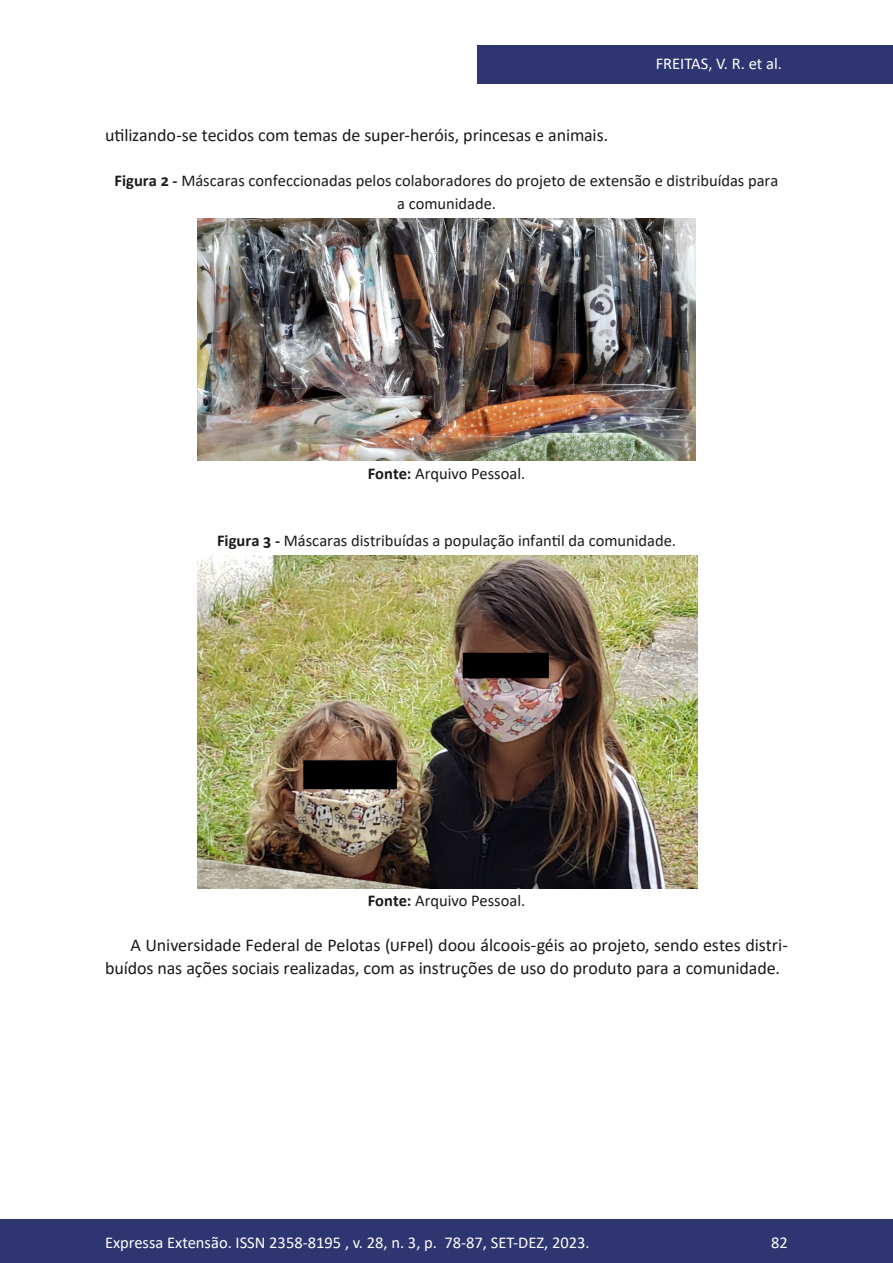
<style>
.page{position:relative;width:893px;height:1263px;background:#fff}
.page>*{position:absolute;margin:0;border:0;box-sizing:border-box;transform-origin:0 0}
.t1{font:18px/22.5px "Calibri";letter-spacing:-.005em;color:#1a1a1a}
.t2{font:16.5px/22.5px "Calibri";color:#1a1a1a;text-align:center}
.t3{font:16.5px "Calibri";color:#fff}
.s1{font-weight:700}
</style>
<div class="page">
<div style="left:477px;top:45px;width:416px;height:39px;background:#2e3570"></div>
<div style="left:0;top:1219px;width:893px;height:44px;background:#2e3570"></div>
<img style="left:198px;top:218px;width:497px;height:242px">
<img style="left:198px;top:555px;width:499px;height:334px">
<p class="t3" style="left:656px;top:52px;width:128px">FREITAS, V. R. et al.</p>
<p class="t1" style="left:105px;top:123px;width:505px">utilizando-se tecidos com temas de super-heróis, princesas e animais.</p>
<p class="t2" style="left:115px;top:169px;width:665px"><span class="s1">Figura 2 -</span> Máscaras confeccionadas pelos colaboradores do projeto de extensão e distribuídas para a comunidade.</p>
<p class="t2" style="left:368px;top:461px;width:159px"><span class="s1">Fonte:</span> Arquivo Pessoal.</p>
<p class="t2" style="left:217px;top:529px;width:460px"><span class="s1">Figura 3 -</span> Máscaras distribuídas a população infantil da comunidade.</p>
<p class="t2" style="left:368px;top:889px;width:159px"><span class="s1">Fonte:</span> Arquivo Pessoal.</p>
<p class="t1" style="left:105px;top:933px;width:684px;text-indent:26px">A Universidade Federal de Pelotas (UFPel) doou álcoois-géis ao projeto, sendo estes distri&shy;buídos nas ações sociais realizadas, com as instruções de uso do produto para a comunidade.</p>
<p class="t3" style="left:105px;top:1230px;width:486px">Expressa Extensão. ISSN 2358-8195 , v. 28, n. 3, p. 78-87, SET-DEZ, 2023.</p>
<p class="t3" style="left:771px;top:1230px;width:18px">82</p>
</div>
